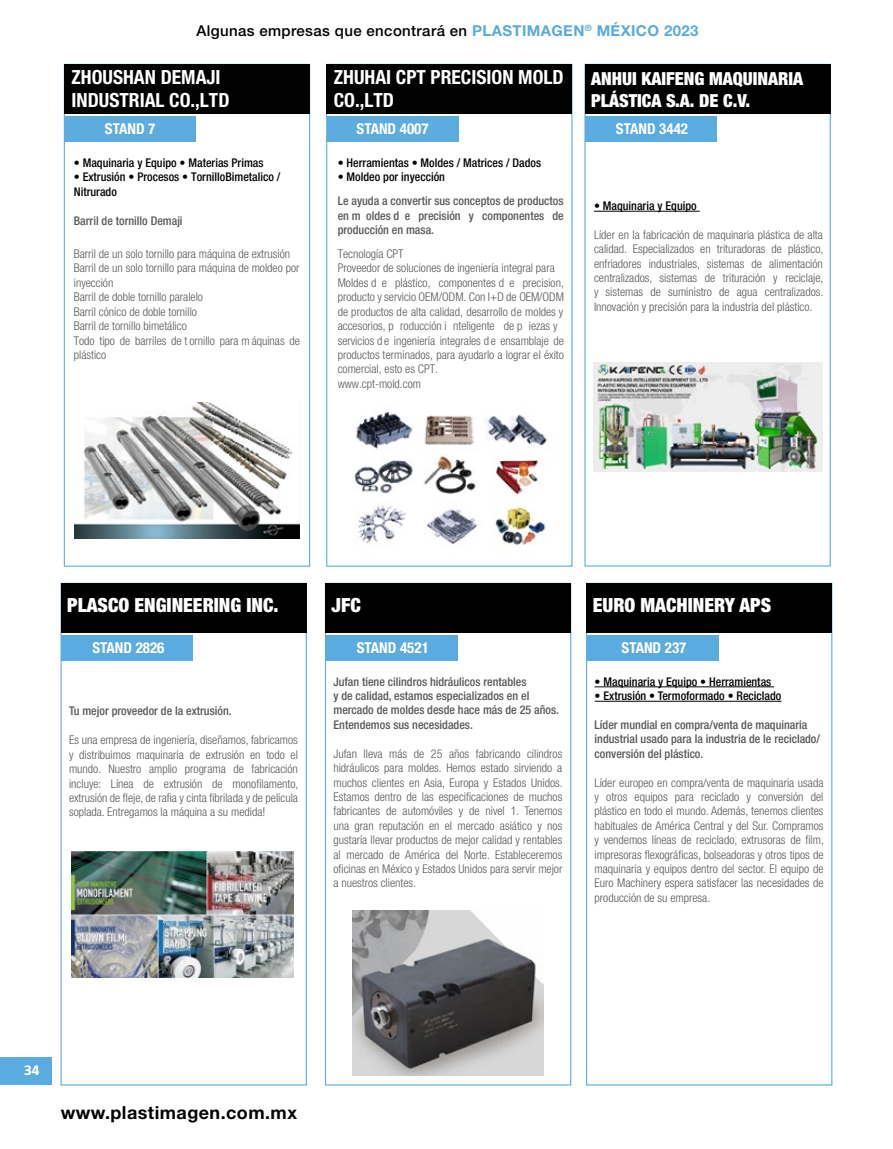
<style>
.page{position:relative;width:893px;height:1149px;background:#fff}
.page>*{position:absolute;margin:0;border:0;box-sizing:border-box;transform-origin:0 0}
.t1{font:700 condensed 19.5px/23.4px "Helvetica Neue LT Std";color:#fff}
.t2{font:900 condensed 19.5px "Helvetica Neue LT Std";color:#fff}
.t3{font:900 condensed 18px/21.6px "Helvetica Neue LT Std";color:#fff}
.t4{font:700 18px "Helvetica Neue LT Std";letter-spacing:.025em;color:#000}
.t5{font:500 15px "Helvetica Neue LT Std";letter-spacing:.025em;color:#000}
.t6{font:700 condensed 15px "Helvetica Neue LT Std";color:#fff}
.t7{font:700 14.7px "Taz Barcelona";color:#fff}
.t8{font:300 condensed 12px/14.4px "Helvetica Neue LT Std";color:#575756;text-align:justify}
.t9{font:300 condensed 12px/14.4px "Helvetica Neue LT Std";color:#585856}
.t10{font:500 condensed 12px/14.4px "Helvetica Neue LT Std";color:#575756}
.t11{font:500 condensed 12px/14.4px "Helvetica Neue LT Std";color:#020203}
.t12{font:500 condensed 12px/14.4px "Helvetica Neue LT Std";color:#585856;text-align:justify}
.t13{font:500 condensed 12px "Helvetica Neue LT Std";color:#000}
.s1{font-weight:700;color:#5aabdf}
</style>
<div class="page">
<div style="left:0;top:1057px;width:51px;height:27px;background:#5aabdf"></div>
<svg style="left:64px;top:114px;width:246px;height:452px"></svg>
<div style="left:64px;top:64px;width:246px;height:50px;background:#020203"></div>
<div style="left:64px;top:116px;width:132px;height:26px;background:#5cace0"></div>
<svg style="left:326px;top:64px;width:246px;height:502px"></svg>
<div style="left:327px;top:64px;width:245px;height:50px;background:#020203"></div>
<div style="left:327px;top:116px;width:131px;height:26px;background:#5cace0"></div>
<img style="left:74px;top:402px;width:226px;height:136px">
<img style="left:338px;top:399px;width:226px;height:157px">
<img style="left:593px;top:362px;width:229px;height:109px">
<div style="left:585px;top:116px;width:132px;height:26px;background:#5aabdf"></div>
<div style="left:585px;top:64px;width:245px;height:49px;background:#000"></div>
<hr style="left:594px;top:211px;width:106px;height:1px;background:#000">
<div style="left:61px;top:582px;width:246px;height:503px;border:1px solid #5aabdf"></div>
<div style="left:325px;top:582px;width:246px;height:503px;border:1px solid #5aabdf"></div>
<div style="left:586px;top:582px;width:246px;height:503px;border:1px solid #5aabdf"></div>
<div style="left:61px;top:635px;width:132px;height:25px;background:#5aabdf"></div>
<div style="left:326px;top:635px;width:132px;height:25px;background:#5aabdf"></div>
<div style="left:587px;top:635px;width:132px;height:25px;background:#5aabdf"></div>
<div style="left:61px;top:583px;width:245px;height:49px;background:#000"></div>
<div style="left:325px;top:583px;width:246px;height:49px;background:#000"></div>
<div style="left:587px;top:583px;width:245px;height:49px;background:#000"></div>
<hr style="left:595px;top:686px;width:179px;height:1px;background:#000">
<hr style="left:595px;top:700px;width:186px;height:1px;background:#000">
<img style="left:71px;top:851px;width:222px;height:126px">
<img style="left:353px;top:910px;width:190px;height:164px">
<p class="t5" style="left:196px;top:22px;width:504px">Algunas empresas que encontrará en <span class="s1">PLASTIMAGEN</span><sup>®</sup> <span class="s1">MÉXICO 2023</span></p>
<h1 class="t1" style="left:71px;top:65px;width:160px">ZHOUSHAN DEMAJI<br>INDUSTRIAL CO.,LTD</h1>
<h1 class="t1" style="left:334px;top:65px;width:231px">ZHUHAI CPT PRECISION MOLD<br>CO.,LTD</h1>
<h2 class="t3" style="left:591px;top:67px;width:214px">ANHUI KAIFENG MAQUINARIA<br>PLÁSTICA S.A. DE C.V.</h2>
<p class="t6" style="left:105px;top:120px;width:52px">STAND 7</p>
<p class="t6" style="left:357px;top:120px;width:74px">STAND 4007</p>
<p class="t6" style="left:616px;top:119px;width:74px">STAND 3442</p>
<p class="t11" style="left:74px;top:155px;width:191px">• Maquinaria y Equipo • Materias Primas</p>
<p class="t11" style="left:74px;top:170px;width:208px">• Extrusión • Procesos • TornilloBimetalico /<br>Nitrurado</p>
<p class="t12" style="left:74px;top:213px;width:110px">Barril de tornillo Demaji</p>
<p class="t9" style="left:74px;top:246px;width:228px">Barril de un solo tornillo para máquina de extrusión Barril de un solo tornillo para máquina de moldeo por inyección<br>Barril de doble tornillo paralelo<br>Barril cónico de doble tornillo<br>Barril de tornillo bimetálico<br>Todo tipo de barriles de t ornillo para m áquinas de plástico</p>
<p class="t11" style="left:338px;top:155px;width:205px">• Herramientas • Moldes / Matrices / Dados</p>
<p class="t11" style="left:338px;top:170px;width:109px">• Moldeo por inyección</p>
<p class="t12" style="left:338px;top:194px;width:228px">Le ayuda a convertir sus conceptos de productos en m oldes d e precisión y componentes de producción en masa.</p>
<p class="t9" style="left:338px;top:246px;width:228px">Tecnología CPT<br>Proveedor de soluciones de ingeniería integral para Moldes d e plástico, componentes d e precision, producto y servicio OEM/ODM. Con I+D de OEM/ODM de productos de alta calidad, desarrollo de moldes y accesorios, p roducción i nteligente de p iezas y servicios d e ingeniería integrales d e ensamblaje de productos terminados, para ayudarlo a lograr el éxito comercial, esto es CPT.<br>www.cpt-mold.com</p>
<p class="t13" style="left:594px;top:198px;width:104px">• Maquinaria y Equipo</p>
<p class="t8" style="left:594px;top:227px;width:231px">Líder en la fabricación de maquinaria plástica de alta calidad. Especializados en trituradoras de plástico, enfriadores industriales, sistemas de alimentación centralizados, sistemas de trituración y reciclaje, y sistemas de suministro de agua centralizados.<br>Innovación y precisión para la industria del plástico.</p>
<h1 class="t2" style="left:67px;top:592px;width:213px">PLASCO ENGINEERING INC.</h1>
<h1 class="t2" style="left:332px;top:592px;width:31px">JFC</h1>
<h1 class="t2" style="left:593px;top:592px;width:180px">EURO MACHINERY APS</h1>
<p class="t6" style="left:92px;top:638px;width:74px">STAND 2826</p>
<p class="t6" style="left:357px;top:638px;width:74px">STAND 4521</p>
<p class="t6" style="left:621px;top:638px;width:66px">STAND 237</p>
<p class="t10" style="left:69px;top:703px;width:164px">Tu mejor proveedor de la extrusión.</p>
<p class="t8" style="left:69px;top:732px;width:231px">Es una empresa de ingeniería, diseñamos, fabricamos y distribuimos maquinaria de extrusión en todo el mundo. Nuestro amplio programa de fabricación incluye: Línea de extrusión de monofilamento, extrusión de fleje, de rafia y cinta fibrilada y de película soplada. Entregamos la máquina a su medida!</p>
<p class="t10" style="left:333px;top:673px;width:227px">Jufan tiene cilindros hidráulicos rentables<br>y de calidad, estamos especializados en el mercado de moldes desde hace más de 25 años.<br>Entendemos sus necesidades.</p>
<p class="t8" style="left:333px;top:746px;width:231px">Jufan lleva más de 25 años fabricando cilindros hidráulicos para moldes. Hemos estado sirviendo a muchos clientes en Asia, Europa y Estados Unidos.<br>Estamos dentro de las especificaciones de muchos fabricantes de automóviles y de nivel 1. Tenemos una gran reputación en el mercado asiático y nos gustaría llevar productos de mejor calidad y rentables al mercado de América del Norte. Estableceremos oficinas en México y Estados Unidos para servir mejor a nuestros clientes.</p>
<p class="t13" style="left:595px;top:674px;width:178px">• Maquinaria y Equipo • Herramientas</p>
<p class="t13" style="left:595px;top:688px;width:188px">• Extrusión • Termoformado • Reciclado</p>
<p class="t10" style="left:595px;top:717px;width:227px">Líder mundial en compra/venta de maquinaria industrial usado para la industria de le reciclado/ conversión del plástico.</p>
<p class="t8" style="left:595px;top:774px;width:231px">Líder europeo en compra/venta de maquinaria usada y otros equipos para reciclado y conversión del plástico en todo el mundo. Además, tenemos clientes habituales de América Central y del Sur. Compramos y vendemos líneas de reciclado, extrusoras de film, impresoras flexográficas, bolseadoras y otros tipos de maquinaria y equipos dentro del sector. El equipo de Euro Machinery espera satisfacer las necesidades de producción de su empresa.</p>
<p class="t7" style="left:24px;top:1062px;width:17px">34</p>
<h2 class="t4" style="left:61px;top:1101px;width:238px">www.plastimagen.com.mx</h2>
</div>
